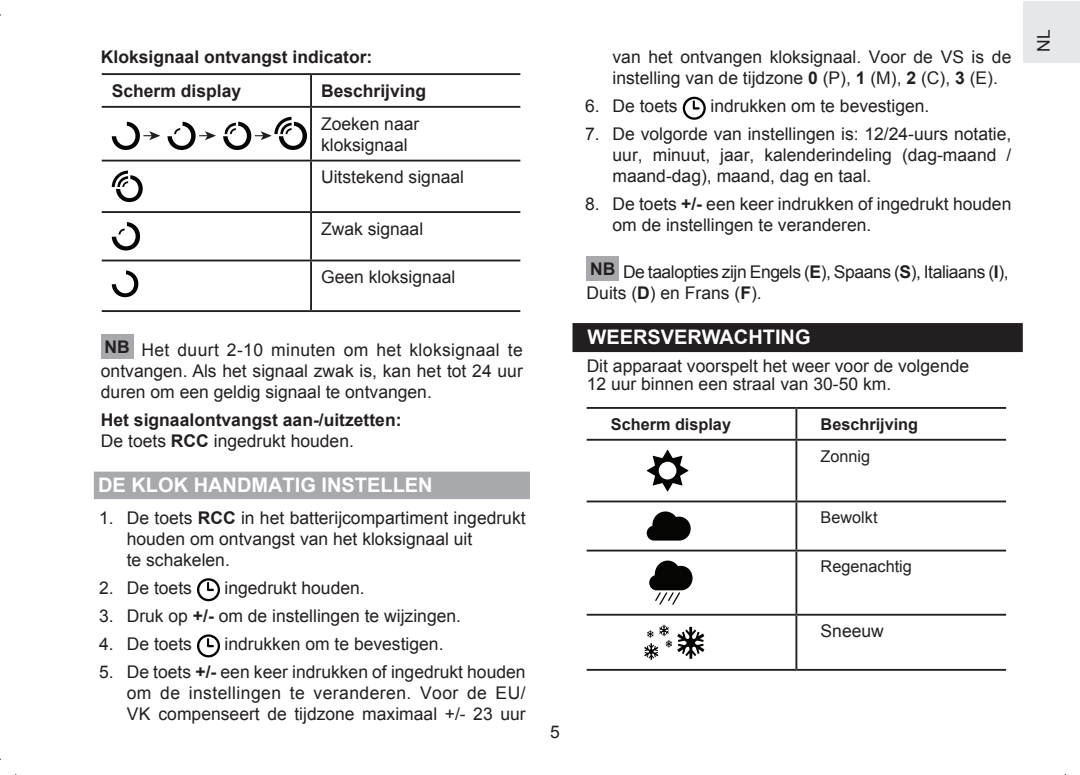
<style>
.page{position:relative;width:1080px;height:775px;background:#fff}
.page>*{position:absolute;margin:0;border:0;box-sizing:border-box;transform-origin:0 0}
.t1{font:700 20px "Arial";color:#fff}
.t2{font:17.5px/21px "Arial";color:#231f20}
.t3{font:700 17.5px/33.8px "Arial";color:#231f20}
.t4{font:17.5px/21px "Arial";letter-spacing:-.025em;color:#231f20}
.t5{font:700 16.25px "Arial";color:#231f20}
.t6{font:16.25px "Arial";color:#231f20}
.s1{font-weight:400}
.s2{font-weight:700}
</style>
<div class="page">
<div style="left:1022px;top:1px;width:57px;height:62px;background:#e6e7e9"></div>
<div style="left:94px;top:472px;width:436px;height:27px;background:#a8a9ad"></div>
<hr style="left:102px;top:73px;width:209px;height:2px;background:#231f20">
<hr style="left:311px;top:73px;width:209px;height:2px;background:#231f20">
<hr style="left:310px;top:75px;width:2px;height:31px;background:#231f20">
<hr style="left:102px;top:106px;width:209px;height:2px;background:#231f20">
<hr style="left:311px;top:106px;width:209px;height:2px;background:#231f20">
<hr style="left:310px;top:108px;width:2px;height:52px;background:#231f20">
<hr style="left:102px;top:160px;width:209px;height:2px;background:#231f20">
<hr style="left:311px;top:160px;width:209px;height:2px;background:#231f20">
<hr style="left:310px;top:162px;width:2px;height:49px;background:#231f20">
<hr style="left:102px;top:211px;width:209px;height:2px;background:#231f20">
<hr style="left:311px;top:211px;width:209px;height:2px;background:#231f20">
<hr style="left:310px;top:213px;width:2px;height:47px;background:#231f20">
<hr style="left:102px;top:260px;width:209px;height:1px;background:#231f20">
<hr style="left:311px;top:260px;width:209px;height:1px;background:#231f20">
<hr style="left:310px;top:261px;width:2px;height:49px;background:#231f20">
<hr style="left:102px;top:310px;width:209px;height:2px;background:#231f20">
<hr style="left:311px;top:310px;width:209px;height:2px;background:#231f20">
<svg style="left:112px;top:122px;width:48px;height:28px"></svg>
<svg style="left:167px;top:122px;width:49px;height:28px"></svg>
<svg style="left:223px;top:117px;width:84px;height:33px"></svg>
<svg style="left:112px;top:171px;width:31px;height:31px"></svg>
<svg style="left:112px;top:222px;width:28px;height:28px"></svg>
<svg style="left:112px;top:270px;width:26px;height:27px"></svg>
<div style="left:101px;top:334px;width:32px;height:24px;background:#a8a9ad"></div>
<svg style="left:197px;top:578px;width:23px;height:23px"></svg>
<svg style="left:197px;top:634px;width:23px;height:23px"></svg>
<div style="left:572px;top:323px;width:450px;height:29px;background:#231f20"></div>
<svg style="left:682px;top:97px;width:23px;height:23px"></svg>
<div style="left:586px;top:256px;width:33px;height:25px;background:#a8a9ad"></div>
<hr style="left:586px;top:407px;width:210px;height:2px;background:#231f20">
<hr style="left:796px;top:407px;width:209px;height:2px;background:#231f20">
<hr style="left:795px;top:409px;width:2px;height:30px;background:#231f20">
<hr style="left:586px;top:439px;width:210px;height:2px;background:#231f20">
<hr style="left:796px;top:439px;width:209px;height:2px;background:#231f20">
<hr style="left:795px;top:441px;width:2px;height:59px;background:#231f20">
<hr style="left:586px;top:500px;width:210px;height:2px;background:#231f20">
<hr style="left:796px;top:500px;width:209px;height:2px;background:#231f20">
<hr style="left:795px;top:502px;width:2px;height:48px;background:#231f20">
<hr style="left:586px;top:550px;width:210px;height:1px;background:#231f20">
<hr style="left:796px;top:550px;width:209px;height:1px;background:#231f20">
<hr style="left:795px;top:551px;width:2px;height:63px;background:#231f20">
<hr style="left:586px;top:614px;width:210px;height:2px;background:#231f20">
<hr style="left:796px;top:614px;width:209px;height:2px;background:#231f20">
<hr style="left:795px;top:616px;width:2px;height:53px;background:#231f20">
<hr style="left:586px;top:669px;width:210px;height:2px;background:#231f20">
<hr style="left:796px;top:669px;width:209px;height:2px;background:#231f20">
<svg style="left:646px;top:450px;width:42px;height:41px"></svg>
<svg style="left:646px;top:511px;width:44px;height:30px"></svg>
<svg style="left:649px;top:561px;width:43px;height:44px"></svg>
<svg style="left:644px;top:625px;width:60px;height:35px"></svg>
<p class="t3" style="left:112px;top:40px;width:262px;text-indent:-11px">Kloksignaal ontvangst indicator:<br>Scherm display</p>
<p class="t3" style="left:321px;top:74px;width:107px">Beschrijving</p>
<p class="t2" style="left:321px;top:113px;width:100px">Zoeken naar kloksignaal</p>
<p class="t2" style="left:321px;top:167px;width:144px">Uitstekend signaal</p>
<p class="t2" style="left:321px;top:218px;width:104px">Zwak signaal</p>
<p class="t2" style="left:321px;top:267px;width:136px">Geen kloksignaal</p>
<p class="t2" style="left:101px;top:339px;width:423px;text-align:justify"><sup>NB</sup> Het duurt 2-10 minuten om het kloksignaal te ontvangen. Als het signaal zwak is, kan het tot 24 uur duren om een geldig signaal te ontvangen.</p>
<p class="t3" style="left:101px;top:409px;width:302px;line-height:21px">Het signaalontvangst aan-/uitzetten:<br><span class="s1">De toets</span> RCC <span class="s1">ingedrukt houden.</span></p>
<p class="t1" style="left:98px;top:474px;width:110px">de klok handmati</p>
<p class="t1" style="left:300px;top:474px;width:34px">g inste</p>
<p class="t1" style="left:380px;top:474px;width:38px">llen</p>
<p class="t2" style="left:127px;top:507px;width:400px;text-indent:-27px">1. De toets <span class="s2">RCC</span> in het batterijcompartiment ingedrukt houden om ontvangst van het kloksignaal uit<br>te schakelen.</p>
<p class="t2" style="left:99px;top:577px;width:94px">2. De toets</p>
<p class="t2" style="left:224px;top:577px;width:142px">ingedrukt houden.</p>
<p class="t2" style="left:99px;top:605px;width:363px">3. Druk op <span class="s2">+/-</span> om de instellingen te wijzingen.</p>
<p class="t2" style="left:99px;top:633px;width:94px">4. De toets</p>
<p class="t2" style="left:224px;top:633px;width:220px">indrukken om te bevestigen.</p>
<p class="t2" style="left:127px;top:661px;width:400px;text-align:justify;text-indent:-27px">5. De toets <span class="s2">+/-</span> een keer indrukken of ingedrukt houden om de instellingen te veranderen. Voor de EU/ VK compenseert de tijdzone maximaal +/- 23 uur</p>
<p class="t2" style="left:550px;top:721px;width:11px">5</p>
<p class="t2" style="left:612px;top:47px;width:400px">van het ontvangen kloksignaal. Voor de VS is de instelling van de tijdzone <span class="s2">0</span> (P), <span class="s2">1</span> (M), <span class="s2">2</span> (C), <span class="s2">3</span> (E).</p>
<p class="t2" style="left:585px;top:96px;width:94px">6. De toets</p>
<p class="t2" style="left:710px;top:96px;width:220px">indrukken om te bevestigen.</p>
<p class="t2" style="left:612px;top:124px;width:400px;text-align:justify;text-indent:-27px">7. De volgorde van instellingen is: 12/24-uurs notatie, uur, minuut, jaar, kalenderindeling (dag-maand / maand-dag), maand, dag en taal.</p>
<p class="t2" style="left:612px;top:194px;width:400px;text-indent:-27px">8. De toets <span class="s2">+/-</span> een keer indrukken of ingedrukt houden om de instellingen te veranderen.</p>
<p class="t4" style="left:586px;top:262px;width:423px"><sup>NB</sup> De taalopties zijn Engels (<span class="s2">E</span>), Spaans (<span class="s2">S</span>), Italiaans (<span class="s2">I</span>),<br>Duits (<span class="s2">D</span>) en Frans (<span class="s2">F</span>).</p>
<p class="t1" style="left:587px;top:326px;width:34px">Weersverwachtin</p>
<p class="t1" style="left:795px;top:326px;width:17px">g</p>
<p class="t2" style="left:586px;top:357px;width:384px;line-height:17.5px">Dit apparaat voorspelt het weer voor de volgende<br>12 uur binnen een straal van 30-50 km.</p>
<p class="t5" style="left:610px;top:415px;width:122px">Scherm display</p>
<p class="t5" style="left:820px;top:415px;width:99px">Beschrijving</p>
<p class="t6" style="left:820px;top:447px;width:51px">Zonnig</p>
<p class="t6" style="left:820px;top:508px;width:58px">Bewolkt</p>
<p class="t6" style="left:820px;top:558px;width:93px">Regenachtig</p>
<p class="t2" style="left:820px;top:621px;width:65px">Sneeuw</p>
<p class="t2" style="left:1032px;top:52px;width:24px;rotate:-90deg">NL</p>
</div>
